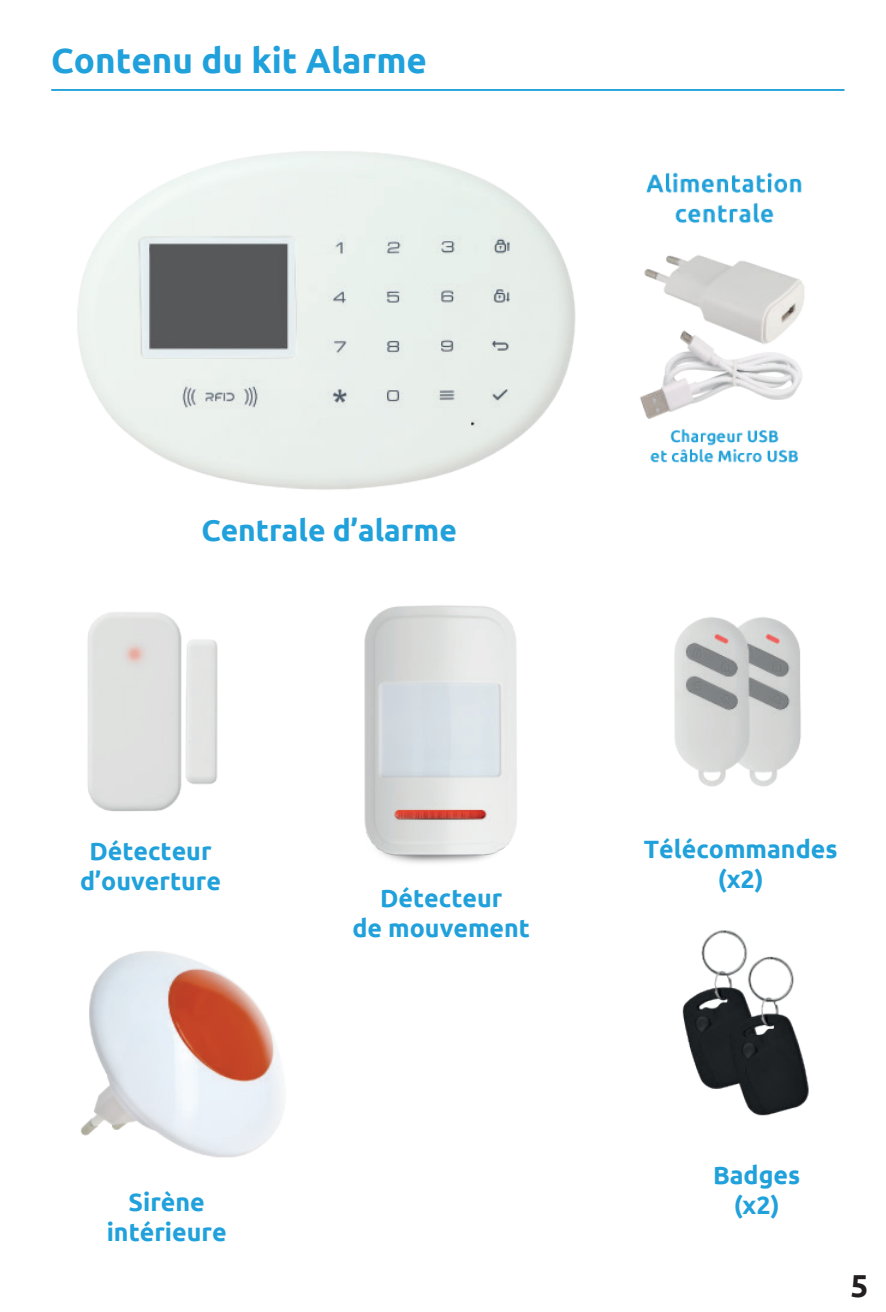
<style>
.page{position:relative;width:886px;height:1312px;background:#fff}
.page>*{position:absolute;margin:0;border:0;box-sizing:border-box;transform-origin:0 0}
.t1{font:700 35px "Ubuntu";color:#20a1db}
.t2{font:700 31.75px "Ubuntu";color:#231f20}
.t3{font:700 30px "Ubuntu";color:#20a1db}
.t4{font:700 25px/30px "Ubuntu";color:#20a1db;text-align:center}
</style>
<div class="page">
<hr style="left:51px;top:89px;width:793px;height:2px;background:#20a1db">
<img style="left:77px;top:151px;width:732px;height:1007px">
<h1 class="t1" style="left:51px;top:40px;width:377px">Contenu du kit Alarme</h1>
<p class="t3" style="left:201px;top:511px;width:257px">Centrale d’alarme</p>
<p class="t4" style="left:80px;top:835px;width:142px">Détecteur d’ouverture</p>
<p class="t4" style="left:644px;top:833px;width:195px">Télécommandes (x2)</p>
<p class="t4" style="left:352px;top:882px;width:179px">Détecteur<br>de mouvement</p>
<p class="t4" style="left:107px;top:1186px;width:121px">Sirène intérieure</p>
<p class="t4" style="left:713px;top:1159px;width:89px">Badges (x2)</p>
<p class="t2" style="left:850px;top:1266px;width:20px">5</p>
</div>
